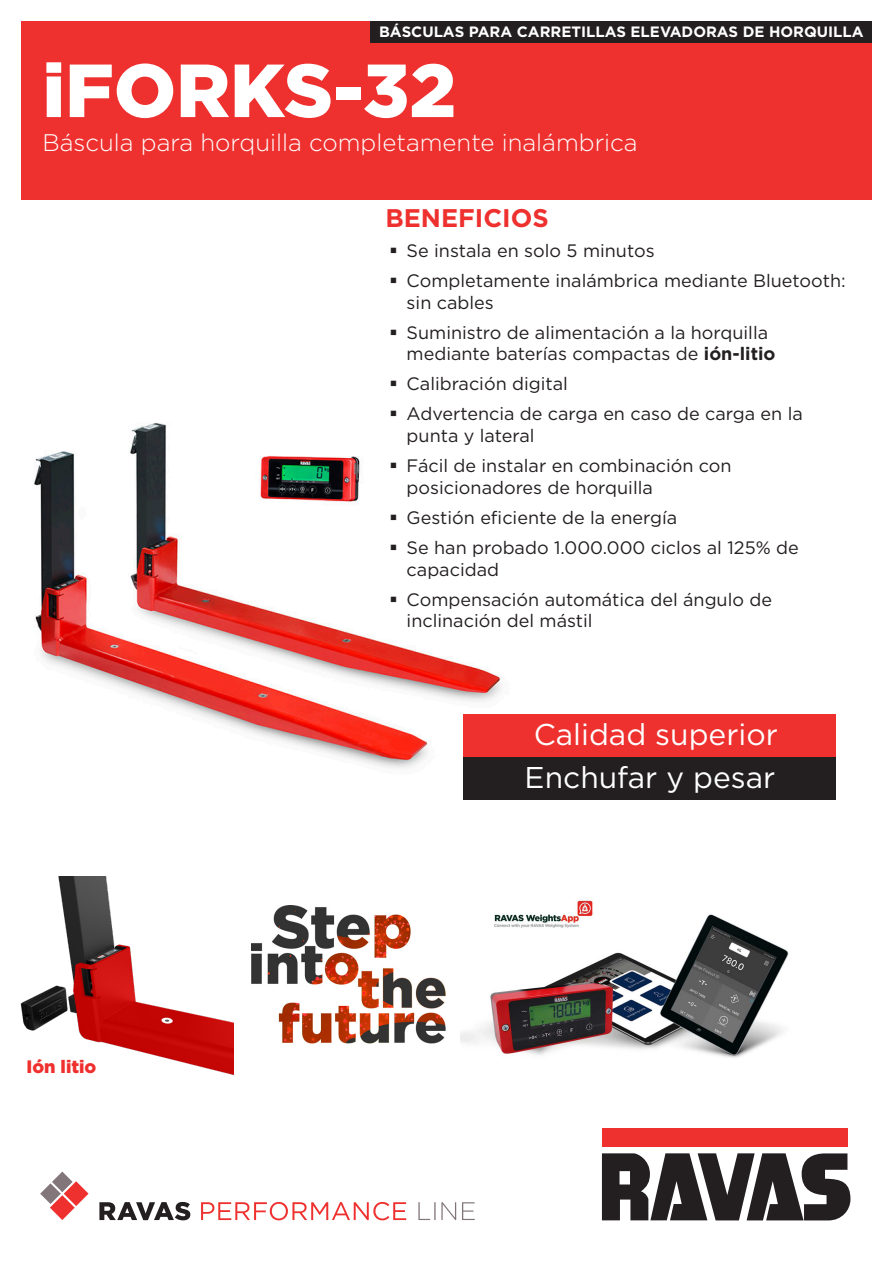
<style>
.page{position:relative;width:893px;height:1263px;background:#fff}
.page>*{position:absolute;margin:0;border:0;box-sizing:border-box;transform-origin:0 0}
.t1{font:900 75px "Gotham";color:#fff}
.t2{font:30px "Gotham";color:#fff}
.t3{font:700 25.5px "Gotham";color:#ee302e}
.t4{font:300 24px "Gotham";color:#fff}
.t5{font:18px/21.6px "Gotham";color:#231f20}
.t6{font:900 18px "Gotham";color:#ee302e}
.t7{font:700 15px "Gotham";color:#fff}
.s1{font-weight:700}
</style>
<div class="page">
<img style="left:34px;top:422px;width:476px;height:378px">
<div style="left:21px;top:21px;width:851px;height:179px;background:#ee312f"></div>
<div style="left:463px;top:714px;width:373px;height:43px;background:#ee302e"></div>
<div style="left:463px;top:757px;width:373px;height:42px;background:#231f20"></div>
<div style="left:602px;top:1128px;width:245px;height:19px;background:#ee312f"></div>
<svg style="left:602px;top:1153px;width:248px;height:67px"></svg>
<div style="left:371px;top:21px;width:501px;height:22px;background:#231f20"></div>
<img style="left:460px;top:900px;width:329px;height:158px">
<img style="left:20px;top:876px;width:213px;height:199px">
<img style="left:252px;top:906px;width:193px;height:138px">
<svg style="left:40px;top:1171px;width:49px;height:49px"></svg>
<svg style="left:418px;top:1202px;width:57px;height:18px"></svg>
<svg style="left:201px;top:1202px;width:205px;height:18px"></svg>
<svg style="left:99px;top:1202px;width:91px;height:18px"></svg>
<svg style="left:391px;top:463px;width:5px;height:5px"></svg>
<svg style="left:391px;top:515px;width:5px;height:5px"></svg>
<svg style="left:391px;top:545px;width:5px;height:5px"></svg>
<svg style="left:391px;top:596px;width:5px;height:6px"></svg>
<p class="t7" style="left:379px;top:22px;width:486px">BÁSCULAS PARA CARRETILLAS ELEVADORAS DE HORQUILLA</p>
<p class="t1" style="left:43px;top:39px;width:415px">iFORKS-32</p>
<p class="t4" style="left:43px;top:127px;width:597px">Báscula para horquilla completamente inalámbrica</p>
<p class="t3" style="left:385px;top:201px;width:165px">BENEFICIOS</p>
<p class="t5" style="left:407px;top:239px;width:249px">Se instala en solo 5 minutos</p>
<p class="t5" style="left:407px;top:269px;width:441px">Completamente inalámbrica mediante Bluetooth: sin cables</p>
<p class="t5" style="left:407px;top:321px;width:370px">Suministro de alimentación a la horquilla mediante baterías compactas de <span class="s1">ión-litio</span></p>
<p class="t5" style="left:407px;top:373px;width:163px">Calibración digital</p>
<p class="t5" style="left:407px;top:403px;width:398px">Advertencia de carga en caso de carga en la punta y lateral</p>
<p class="t5" style="left:407px;top:455px;width:327px">Fácil de instalar en combinación con posicionadores de horquilla</p>
<p class="t5" style="left:407px;top:506px;width:272px">Gestión eficiente de la energía</p>
<p class="t5" style="left:407px;top:536px;width:394px">Se han probado 1.000.000 ciclos al 125% de capacidad</p>
<p class="t5" style="left:407px;top:588px;width:367px">Compensación automática del ángulo de inclinación del mástil</p>
<p class="t6" style="left:27px;top:1054px;width:71px">Ión litio</p>
<p class="t2" style="left:534px;top:716px;width:246px">Calidad superior</p>
<p class="t2" style="left:525px;top:758px;width:252px">Enchufar y pesar</p>
</div>
